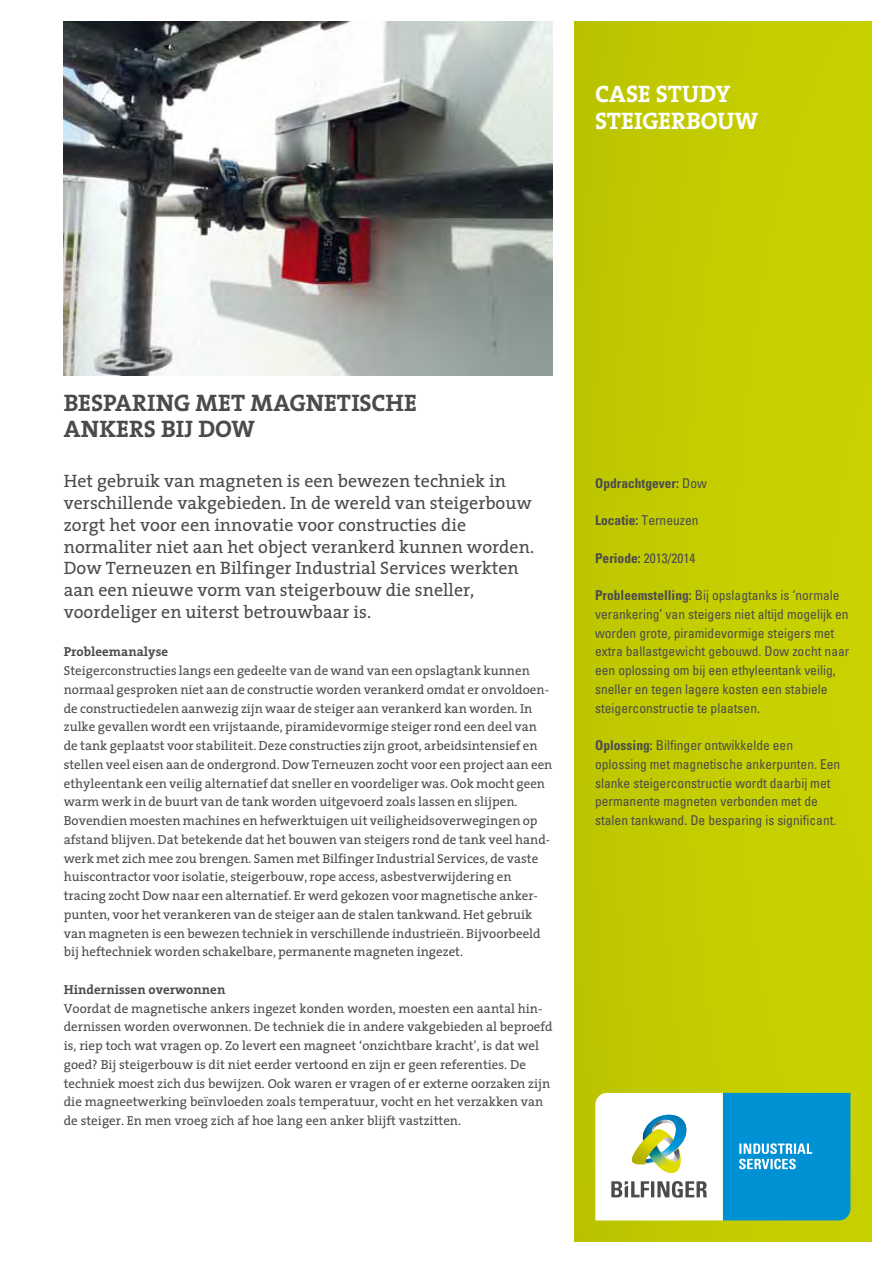
<style>
.page{position:relative;width:893px;height:1263px;background:#fff}
.page>*{position:absolute;margin:0;border:0;box-sizing:border-box;transform-origin:0 0}
.t1{font:700 24px/26.2px "The Serif";letter-spacing:.015em;color:#4b4b4d}
.t2{font:700 24px/26.2px "The Serif";letter-spacing:.01em;color:#fff}
.t3{font:18px/21.8px "The Serif";color:#4b4b4d}
.t4{font:condensed 13.5px/18.8px "Univers";color:#4b4b4d}
.t5{font:700 condensed 13.5px "Univers";color:#4b4b4d}
.t6{font:13.05px/18.8px "The Serif";color:#4b4b4d}
.t7{font:700 13.05px "The Serif";color:#4b4b4d}
.s1{font-weight:400}
.s2{font-weight:700}
</style>
<div class="page">
<img style="left:64px;top:21px;width:489px;height:354px">
<div style="left:574px;top:21px;width:298px;height:1221px;background:#c5cd00"></div>
<svg style="left:595px;top:1093px;width:255px;height:127px;background:#79c0dc"></svg>
<h1 class="t1" style="left:64px;top:389px;width:355px">BESPARING MET MAGNETISCHE<br>ANKERS BIJ DOW</h1>
<h1 class="t2" style="left:595px;top:81px;width:162px">CASE STUDY<br>STEIGERBOUW</h1>
<p class="t3" style="left:64px;top:470px;width:472px">Het gebruik van magneten is een bewezen techniek in verschillende vakgebieden. In de wereld van steigerbouw zorgt het voor een innovatie voor constructies die normaliter niet aan het object verankerd kunnen worden.<br>Dow Terneuzen en Bilfinger Industrial Services werkten aan een nieuwe vorm van steigerbouw die sneller, voordeliger en uiterst betrouwbaar is.</p>
<p class="t5" style="left:595px;top:474px;width:113px">Opdrachtgever: <span class="s1">Dow</span></p>
<p class="t4" style="left:595px;top:510px;width:105px"><span class="s2">Locatie:</span> Terneuzen</p>
<p class="t4" style="left:595px;top:548px;width:102px"><span class="s2">Periode:</span> 2013/2014</p>
<p class="t4" style="left:595px;top:585px;width:256px"><span class="s2">Probleemstelling:</span> Bij opslagtanks is ‘normale verankering’ van steigers niet altijd mogelijk en worden grote, piramidevormige steigers met extra ballastgewicht gebouwd. Dow zocht naar een oplossing om bij een ethyleentank veilig, sneller en tegen lagere kosten een stabiele steigerconstructie te plaatsen.</p>
<p class="t4" style="left:595px;top:735px;width:247px"><span class="s2">Oplossing:</span> Bilfinger ontwikkelde een oplossing met magnetische ankerpunten. Een slanke steigerconstructie wordt daarbij met permanente magneten verbonden met de stalen tankwand. De besparing is significant.</p>
<p class="t7" style="left:64px;top:641px;width:106px">PROBLEEMANALYSE</p>
<p class="t6" style="left:64px;top:661px;width:490px">Steigerconstructies langs een gedeelte van de wand van een opslagtank kunnen normaal gesproken niet aan de constructie worden verankerd omdat er onvoldoen&shy;de constructiedelen aanwezig zijn waar de steiger aan verankerd kan worden. In zulke gevallen wordt een vrijstaande, piramidevormige steiger rond een deel van de tank geplaatst voor stabiliteit. Deze constructies zijn groot, arbeidsintensief en stellen veel eisen aan de ondergrond. Dow Terneuzen zocht voor een project aan een ethyleentank een veilig alternatief dat sneller en voordeliger was. Ook mocht geen warm werk in de buurt van de tank worden uitgevoerd zoals lassen en slijpen.<br>Bovendien moesten machines en hefwerktuigen uit veiligheidsoverwegingen op afstand blijven. Dat betekende dat het bouwen van steigers rond de tank veel hand&shy;werk met zich mee zou brengen. Samen met Bilfinger Industrial Services, de vaste huiscontractor voor isolatie, steigerbouw, rope access, asbestverwijdering en tracing zocht Dow naar een alternatief. Er werd gekozen voor magnetische anker&shy;punten, voor het verankeren van de steiger aan de stalen tankwand. Het gebruik van magneten is een bewezen techniek in verschillende industrieën. Bijvoorbeeld bij heftechniek worden schakelbare, permanente magneten ingezet.</p>
<p class="t7" style="left:64px;top:978px;width:163px">HINDERNISSEN OVERWONNEN</p>
<p class="t6" style="left:64px;top:998px;width:490px">Voordat de magnetische ankers ingezet konden worden, moesten een aantal hin&shy;dernissen worden overwonnen. De techniek die in andere vakgebieden al beproefd is, riep toch wat vragen op. Zo levert een magneet ‘onzichtbare kracht’, is dat wel goed? Bij steigerbouw is dit niet eerder vertoond en zijn er geen referenties. De techniek moest zich dus bewijzen. Ook waren er vragen of er externe oorzaken zijn die magneetwerking beïnvloeden zoals temperatuur, vocht en het verzakken van de steiger. En men vroeg zich af hoe lang een anker blijft vastzitten.</p>
</div>
